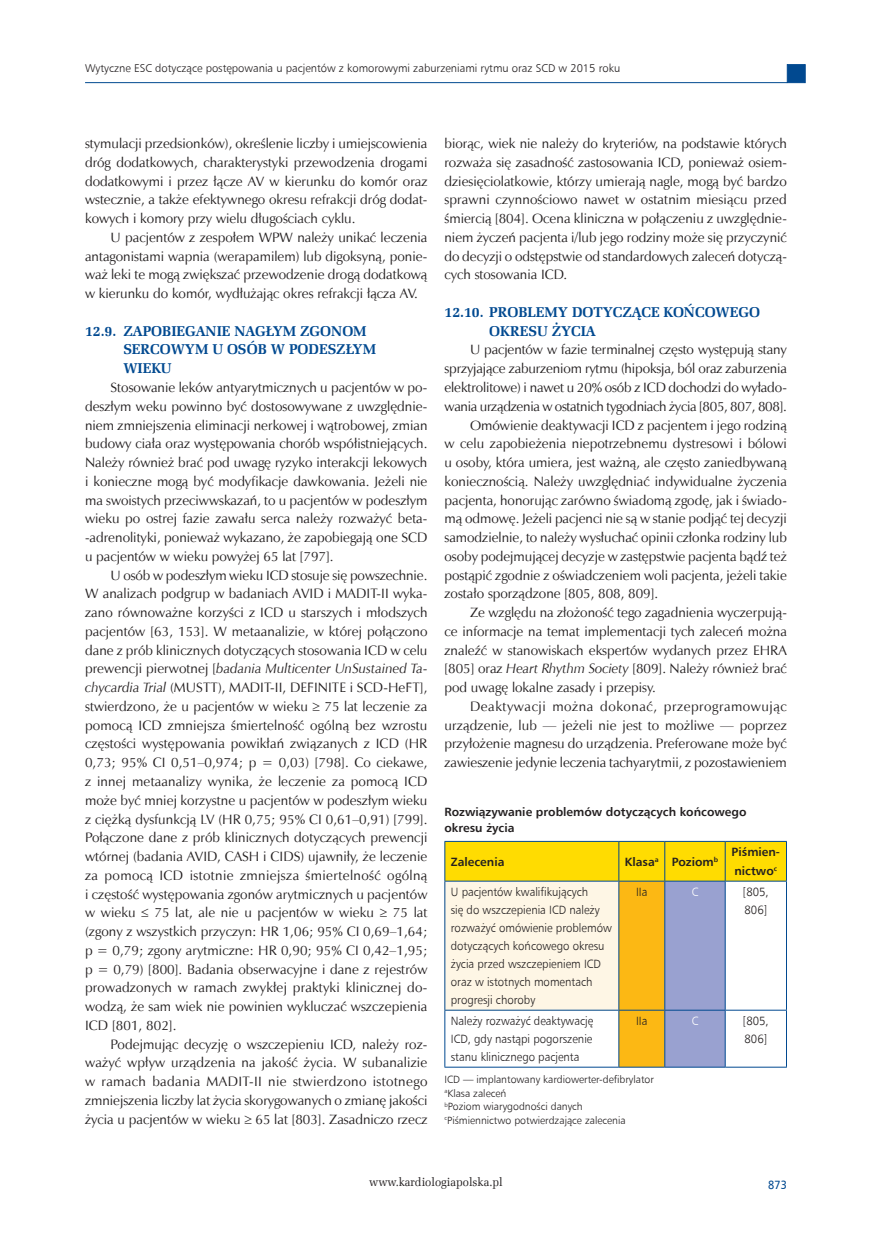
<style>
.page{position:relative;width:872px;height:1234px;background:#fff}
.page>*{position:absolute;margin:0;border:0;box-sizing:border-box;transform-origin:0 0}
._06_Srodtytul_1{font:700 14.25px/18.8px "Zapf Ellipt EU";color:#014990}
._09_Tekst{font:13.65px/18.8px "Zapf Humnst EU";color:#231f20;text-align:justify}
._20_Tabela_tekst{font:12px/18px "Humnst 777 Lt EU";color:#231f20;scale:.95 1}
._20_Tabela_tytul__ca{font:700 12px/16.5px "Humnst 777 EU";color:#231f20}
._20_Tabela_naglowek{font:700 12px/18.8px "Humnst 777 EU";color:#231f20}
.t1{font:12px "Zapf Ellipt EU";color:#231f20;scale:.95 1}
._20_Tabela_tekst_na{font:12px "Humnst 777 Lt EU";color:#231f20;scale:.95 1}
.t2{font:12px "Humnst 777 EU";color:#014990;scale:.9 1}
._20_Tabela_tekst_na-2{font:12px "Humnst 777 Lt EU";color:#fff;scale:.95 1}
.t3{font:11.25px "Humnst 777 Lt EU";color:#231f20}
._20_Tabela_przypis{font:10.5px "Humnst 777 Lt EU";color:#231f20}
.s1{font-style:italic}
</style>
<div class="page">
<hr style="left:85px;top:82px;width:702px;height:1px;background:#014990">
<div style="left:787px;top:64px;width:18px;height:19px;background:#014990;border:1px solid #014990"></div>
<svg style="left:445px;top:841px;width:341px;height:225px"></svg>
<hr style="left:619px;top:1009px;width:46px;height:1px;background:#014990">
<hr style="left:665px;top:1009px;width:60px;height:1px;background:#014990">
<hr style="left:725px;top:1009px;width:62px;height:1px;background:#014990">
<hr style="left:786px;top:881px;width:1px;height:128px;background:#014990">
<hr style="left:444px;top:1010px;width:1px;height:56px;background:#014990">
<hr style="left:786px;top:1010px;width:1px;height:56px;background:#014990">
<hr style="left:444px;top:1066px;width:175px;height:1px;background:#014990">
<hr style="left:725px;top:1066px;width:62px;height:1px;background:#014990">
<hr style="left:618px;top:1010px;width:1px;height:56px;background:#014990">
<hr style="left:619px;top:1066px;width:46px;height:1px;background:#014990">
<hr style="left:664px;top:881px;width:1px;height:128px;background:#014990">
<hr style="left:725px;top:881px;width:1px;height:128px;background:#014990">
<hr style="left:664px;top:1010px;width:1px;height:56px;background:#014990">
<hr style="left:725px;top:1010px;width:1px;height:56px;background:#014990">
<hr style="left:665px;top:1066px;width:60px;height:1px;background:#014990">
<hr style="left:444px;top:881px;width:1px;height:128px;background:#014990">
<hr style="left:618px;top:881px;width:1px;height:128px;background:#014990">
<hr style="left:444px;top:1009px;width:175px;height:1px;background:#014990">
<hr style="left:444px;top:840px;width:175px;height:1px;background:#014990">
<hr style="left:444px;top:841px;width:1px;height:39px;background:#014990">
<hr style="left:619px;top:840px;width:46px;height:1px;background:#014990">
<hr style="left:618px;top:841px;width:1px;height:39px;background:#014990">
<hr style="left:665px;top:840px;width:60px;height:1px;background:#014990">
<hr style="left:664px;top:841px;width:1px;height:39px;background:#014990">
<hr style="left:725px;top:840px;width:62px;height:1px;background:#014990">
<hr style="left:725px;top:841px;width:1px;height:39px;background:#014990">
<hr style="left:786px;top:841px;width:1px;height:39px;background:#014990">
<hr style="left:444px;top:880px;width:175px;height:1px;background:#014990">
<hr style="left:619px;top:880px;width:46px;height:1px;background:#014990">
<hr style="left:665px;top:880px;width:60px;height:1px;background:#014990">
<hr style="left:725px;top:880px;width:62px;height:1px;background:#014990">
<p class="t3" style="left:85px;top:61px;width:536px">Wytyczne ESC dotyczące postępowania u pacjentów z komorowymi zaburzeniami rytmu oraz SCD w 2015 roku</p>
<p class="_09_Tekst" style="left:85px;top:134px;width:344px">stymulacji przedsionków), określenie liczby i umiejscowienia dróg dodatkowych, charakterystyki przewodzenia drogami dodatkowymi i przez łącze AV w kierunku do komór oraz wstecznie, a także efektywnego okresu refrakcji dróg dodat&shy;kowych i komory przy wielu długościach cyklu.</p>
<p class="_09_Tekst" style="left:85px;top:228px;width:344px;text-indent:25px">U pacjentów z zespołem WPW należy unikać leczenia antagonistami wapnia (werapamilem) lub digoksyną, ponie&shy;waż leki te mogą zwiększać przewodzenie drogą dodatkową w kierunku do komór, wydłużając okres refrakcji łącza AV.</p>
<p class="_06_Srodtytul_1" style="left:123px;top:322px;width:254px;text-indent:-38px">12.9. ZAPOBIEGANIE NAGŁYM ZGONOM<br>SERCOWYM U OSÓB W PODESZŁYM<br>WIEKU</p>
<p class="_09_Tekst" style="left:85px;top:378px;width:344px;text-indent:25px">Stosowanie leków antyarytmicznych u pacjentów w po&shy;deszłym weku powinno być dostosowywane z uwzględnie&shy;niem zmniejszenia eliminacji nerkowej i wątrobowej, zmian budowy ciała oraz występowania chorób współistniejących.<br>Należy również brać pod uwagę ryzyko interakcji lekowych i konieczne mogą być modyfikacje dawkowania. Jeżeli nie ma swoistych przeciwwskazań, to u pacjentów w podeszłym wieku po ostrej fazie zawału serca należy rozważyć beta--adrenolityki, ponieważ wykazano, że zapobiegają one SCD u pacjentów w wieku powyżej 65 lat [797].</p>
<p class="_09_Tekst" style="left:85px;top:565px;width:344px;text-indent:25px">U osób w podeszłym wieku ICD stosuje się powszechnie.<br>W analizach podgrup w badaniach AVID i MADIT-II wyka&shy;zano równoważne korzyści z ICD u starszych i młodszych pacjentów [63, 153]. W metaanalizie, w której połączono dane z prób klinicznych dotyczących stosowania ICD w celu prewencji pierwotnej [<span class="s1">badania Multicenter UnSustained Ta&shy;chycardia Trial</span> (MUSTT), MADIT-II, DEFINITE i SCD-HeFT], stwierdzono, że u pacjentów w wieku ≥ 75 lat leczenie za pomocą ICD zmniejsza śmiertelność ogólną bez wzrostu częstości występowania powikłań związanych z ICD (HR 0,73; 95% CI 0,51–0,974; p = 0,03) [798]. Co ciekawe, z innej metaanalizy wynika, że leczenie za pomocą ICD może być mniej korzystne u pacjentów w podeszłym wieku z ciężką dysfunkcją LV (HR 0,75; 95% CI 0,61–0,91) [799].<br>Połączone dane z prób klinicznych dotyczących prewencji wtórnej (badania AVID, CASH i CIDS) ujawniły, że leczenie za pomocą ICD istotnie zmniejsza śmiertelność ogólną i częstość występowania zgonów arytmicznych u pacjentów w wieku ≤ 75 lat, ale nie u pacjentów w wieku ≥ 75 lat (zgony z wszystkich przyczyn: HR 1,06; 95% CI 0,69–1,64; p = 0,79; zgony arytmiczne: HR 0,90; 95% CI 0,42–1,95; p = 0,79) [800]. Badania obserwacyjne i dane z rejestrów prowadzonych w ramach zwykłej praktyki klinicznej do&shy;wodzą, że sam wiek nie powinien wykluczać wszczepienia ICD [801, 802].</p>
<p class="_09_Tekst" style="left:85px;top:1034px;width:344px;text-indent:25px">Podejmując decyzję o wszczepieniu ICD, należy roz&shy;ważyć wpływ urządzenia na jakość życia. W subanalizie w ramach badania MADIT-II nie stwierdzono istotnego zmniejszenia liczby lat życia skorygowanych o zmianę jakości życia u pacjentów w wieku ≥ 65 lat [803]. Zasadniczo rzecz</p>
<p class="_09_Tekst" style="left:444px;top:134px;width:344px">biorąc, wiek nie należy do kryteriów, na podstawie których rozważa się zasadność zastosowania ICD, ponieważ osiem&shy;dziesięciolatkowie, którzy umierają nagle, mogą być bardzo sprawni czynnościowo nawet w ostatnim miesiącu przed śmiercią [804]. Ocena kliniczna w połączeniu z uwzględnie&shy;niem życzeń pacjenta i/lub jego rodziny może się przyczynić do decyzji o odstępstwie od standardowych zaleceń dotyczą&shy;cych stosowania ICD.</p>
<p class="_06_Srodtytul_1" style="left:489px;top:303px;width:272px;text-indent:-45px">12.10. PROBLEMY DOTYCZĄCE KOŃCOWEGO<br>OKRESU ŻYCIA</p>
<p class="_09_Tekst" style="left:444px;top:340px;width:344px;text-indent:26px">U pacjentów w fazie terminalnej często występują stany sprzyjające zaburzeniom rytmu (hipoksja, ból oraz zaburzenia elektrolitowe) i nawet u 20% osób z ICD dochodzi do wyłado&shy;wania urządzenia w ostatnich tygodniach życia [805, 807, 808].</p>
<p class="_09_Tekst" style="left:444px;top:415px;width:344px;text-indent:26px">Omówienie deaktywacji ICD z pacjentem i jego rodziną w celu zapobieżenia niepotrzebnemu dystresowi i bólowi u osoby, która umiera, jest ważną, ale często zaniedbywaną koniecznością. Należy uwzględniać indywidualne życzenia pacjenta, honorując zarówno świadomą zgodę, jak i świado&shy;mą odmowę. Jeżeli pacjenci nie są w stanie podjąć tej decyzji samodzielnie, to należy wysłuchać opinii członka rodziny lub osoby podejmującej decyzje w zastępstwie pacjenta bądź też postąpić zgodnie z oświadczeniem woli pacjenta, jeżeli takie zostało sporządzone [805, 808, 809].</p>
<p class="_09_Tekst" style="left:444px;top:603px;width:344px;text-indent:26px">Ze względu na złożoność tego zagadnienia wyczerpują&shy;ce informacje na temat implementacji tych zaleceń można znaleźć w stanowiskach ekspertów wydanych przez EHRA [805] oraz <span class="s1">Heart Rhythm Society</span> [809]. Należy również brać pod uwagę lokalne zasady i przepisy.</p>
<p class="_09_Tekst" style="left:444px;top:696px;width:344px;text-indent:26px">Deaktywacji można dokonać, przeprogramowując urządzenie, lub — jeżeli nie jest to możliwe — poprzez przyłożenie magnesu do urządzenia. Preferowane może być zawieszenie jedynie leczenia tachyarytmii, z pozostawieniem</p>
<p class="_20_Tabela_tytul__ca" style="left:444px;top:803px;width:303px">Rozwiązywanie problemów dotyczących końcowego okresu życia</p>
<p class="_20_Tabela_naglowek" style="left:451px;top:851px;width:55px">Zalecenia</p>
<p class="_20_Tabela_naglowek" style="left:625px;top:851px;width:35px">Klasa<sup>a</sup></p>
<p class="_20_Tabela_naglowek" style="left:672px;top:851px;width:48px">Poziom<sup>b</sup></p>
<p class="_20_Tabela_naglowek" style="left:731px;top:842px;width:50px">Piśmien&shy;nictwo<sup>c</sup></p>
<p class="_20_Tabela_tekst" style="left:451px;top:882px;width:171px">U pacjentów kwalifikujących<br>się do wszczepienia ICD należy rozważyć omówienie problemów dotyczących końcowego okresu życia przed wszczepieniem ICD oraz w istotnych momentach progresji choroby</p>
<p class="_20_Tabela_tekst_na" style="left:636px;top:884px;width:13px">IIa</p>
<p class="_20_Tabela_tekst_na-2" style="left:691px;top:884px;width:8px">C</p>
<p class="_20_Tabela_tekst" style="left:743px;top:882px;width:29px">[805,<br>806]</p>
<p class="_20_Tabela_tekst" style="left:451px;top:1011px;width:151px;text-align:justify">Należy rozważyć deaktywację ICD, gdy nastąpi pogorszenie stanu klinicznego pacjenta</p>
<p class="_20_Tabela_tekst_na" style="left:636px;top:1013px;width:13px">IIa</p>
<p class="_20_Tabela_tekst_na-2" style="left:691px;top:1013px;width:8px">C</p>
<p class="_20_Tabela_tekst" style="left:743px;top:1011px;width:29px">[805,<br>806]</p>
<p class="_20_Tabela_przypis" style="left:444px;top:1072px;width:211px">ICD — implantowany kardiowerter-defibrylator</p>
<p class="_20_Tabela_przypis" style="left:444px;top:1086px;width:63px"><sup>a</sup>Klasa zaleceń</p>
<p class="_20_Tabela_przypis" style="left:444px;top:1099px;width:140px"><sup>b</sup>Poziom wiarygodności danych</p>
<p class="_20_Tabela_przypis" style="left:444px;top:1113px;width:183px"><sup>c</sup>Piśmiennictwo potwierdzające zalecenia</p>
<p class="t1" style="left:369px;top:1173px;width:142px">www.kardiologiapolska.pl</p>
<p class="t2" style="left:768px;top:1176px;width:22px">873</p>
</div>
